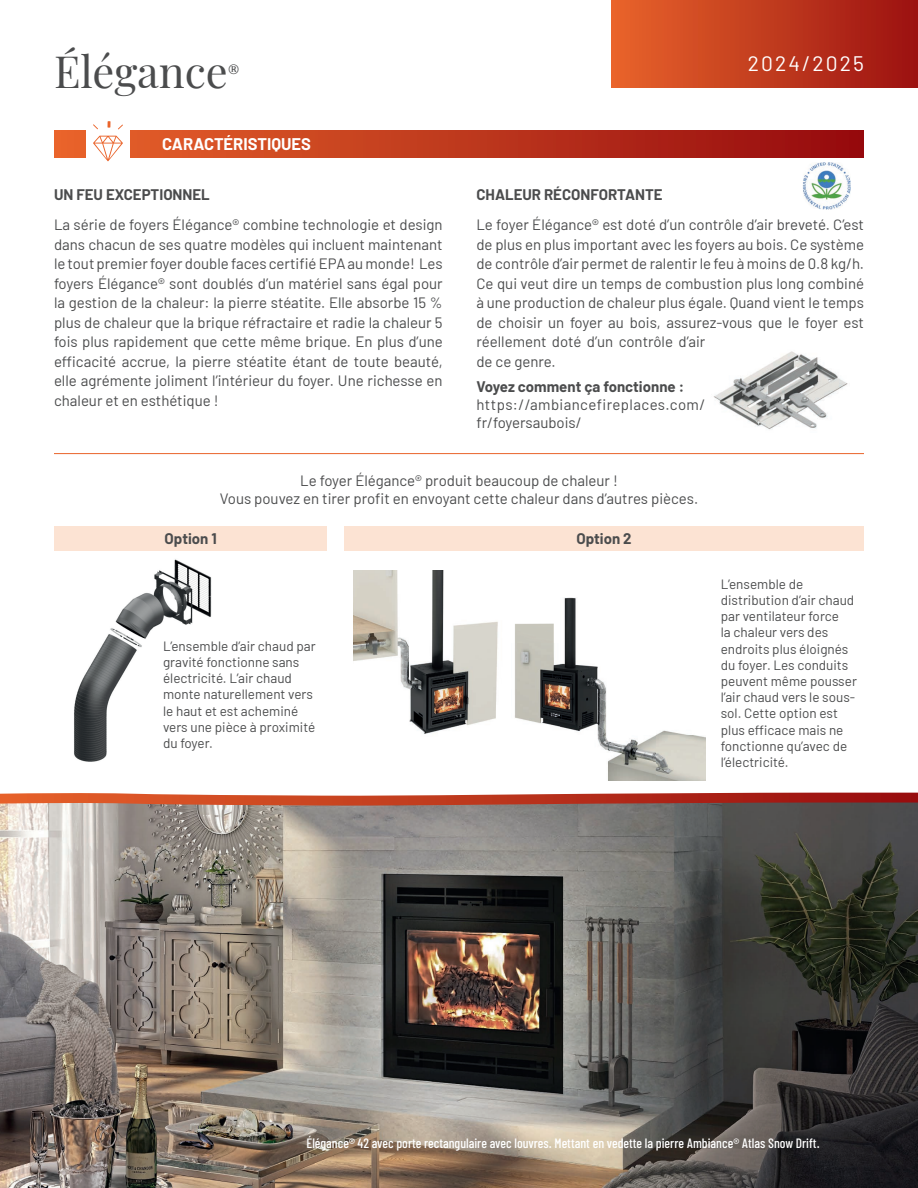
<style>
.page{position:relative;width:918px;height:1188px;background:#fff}
.page>*{position:absolute;margin:0;border:0;box-sizing:border-box;transform-origin:0 0}
.t1{font:43.5px "Playfair Display";color:#4b4c4d}
.t2{font:21px "Barlow";letter-spacing:.1em;color:#fff}
.t3{font:17.55px "Playfair Display";color:#4b4c4d}
.t4{font:700 16.5px "Barlow";color:#fff}
.t5{font:15px/19.5px "Barlow";color:#4b4c4d;text-align:justify}
.t6{font:700 15px "Barlow";color:#4b4c4d}
.t7{font:15px/18px "Barlow";letter-spacing:.025em;color:#4b4c4d}
.t8{font:13.5px/16.2px "Barlow";color:#4b4c4d}
.t9{font:500 13.5px "Barlow Condensed";color:#fff}
</style>
<div class="page">
<img style="left:0;top:806px;width:918px;height:382px">
<img style="left:713px;top:351px;width:135px;height:79px">
<div style="left:611px;top:0;width:307px;height:88px;background:linear-gradient(to right,#e9652b,#9b1211)"></div>
<img style="left:74px;top:559px;width:138px;height:203px">
<div style="left:54px;top:526px;width:273px;height:25px;background:#fce3d3"></div>
<div style="left:345px;top:526px;width:519px;height:25px;background:#fce3d3"></div>
<div style="left:54px;top:130px;width:810px;height:27px;background:linear-gradient(to right,#e8652b,#950a0e)"></div>
<div style="left:86px;top:128px;width:44px;height:31px;background:#fff"></div>
<svg style="left:93px;top:136px;width:30px;height:25px"></svg>
<svg style="left:108px;top:121px;width:3px;height:7px"></svg>
<svg style="left:93px;top:124px;width:5px;height:5px"></svg>
<svg style="left:800px;top:158px;width:53px;height:54px"></svg>
<img style="left:803px;top:162px;width:42px;height:48px">
<hr style="left:54px;top:453px;width:810px;height:1px;background:#ea642b">
<svg style="left:0;top:793px;width:918px;height:13px;background:#b9533e"></svg>
<img style="left:515px;top:597px;width:190px;height:184px">
<img style="left:353px;top:570px;width:145px;height:164px">
<h1 class="t1" style="left:54px;top:37px;width:175px">Élégance</h1>
<p class="t3" style="left:228px;top:57px;width:13px">®</p>
<h2 class="t2" style="left:748px;top:48px;width:118px">2024/2025</h2>
<p class="t4" style="left:162px;top:132px;width:150px">CARACTÉRISTIQUES</p>
<p class="t6" style="left:54px;top:184px;width:157px">UN FEU EXCEPTIONNEL</p>
<p class="t5" style="left:54px;top:214px;width:390px">La série de foyers Élégance® combine technologie et design dans chacun de ses quatre modèles qui incluent maintenant le tout premier foyer double faces certifié EPA au monde! Les foyers Élégance® sont doublés d’un matériel sans égal pour la gestion de la chaleur: la pierre stéatite. Elle absorbe 15 % plus de chaleur que la brique réfractaire et radie la chaleur 5 fois plus rapidement que cette même brique. En plus d’une efficacité accrue, la pierre stéatite étant de toute beauté, elle agrémente joliment l’intérieur du foyer. Une richesse en chaleur et en esthétique !</p>
<p class="t6" style="left:476px;top:184px;width:188px">CHALEUR RÉCONFORTANTE</p>
<p class="t5" style="left:476px;top:214px;width:389px;text-align:left">Le foyer Élégance® est doté d’un contrôle d’air breveté. C’est de plus en plus important avec les foyers au bois. Ce système de contrôle d’air permet de ralentir le feu à moins de 0.8 kg/h.<br>Ce qui veut dire un temps de combustion plus long combiné à une production de chaleur plus égale. Quand vient le temps de choisir un foyer au bois, assurez-vous que le foyer est réellement doté d’un contrôle d’air<br>de ce genre.</p>
<p class="t6" style="left:476px;top:375px;width:209px">Voyez comment ça fonctionne :</p>
<p class="t7" style="left:476px;top:394px;width:230px">https://ambiancefireplaces.com/ fr/foyersaubois/</p>
<p class="t5" style="left:220px;top:470px;width:480px;line-height:18px;text-align:center">Le foyer Élégance® produit beaucoup de chaleur !<br>Vous pouvez en tirer profit en envoyant cette chaleur dans d’autres pièces.</p>
<p class="t6" style="left:165px;top:528px;width:54px">Option 1</p>
<p class="t6" style="left:576px;top:528px;width:57px">Option 2</p>
<p class="t8" style="left:163px;top:637px;width:154px">L’ensemble d’air chaud par gravité fonctionne sans électricité. L’air chaud monte naturellement vers le haut et est acheminé vers une pièce à proximité du foyer.</p>
<p class="t8" style="left:721px;top:575px;width:138px">L’ensemble de distribution d’air chaud par ventilateur force<br>la chaleur vers des endroits plus éloignés du foyer. Les conduits peuvent même pousser l’air chaud vers le sous&shy;sol. Cette option est plus efficace mais ne fonctionne qu’avec de l’électricité.</p>
<p class="t9" style="left:307px;top:1134px;width:515px">Élégance® 42 avec porte rectangulaire avec louvres. Mettant en vedette la pierre Ambiance® Atlas Snow Drift.</p>
</div>
